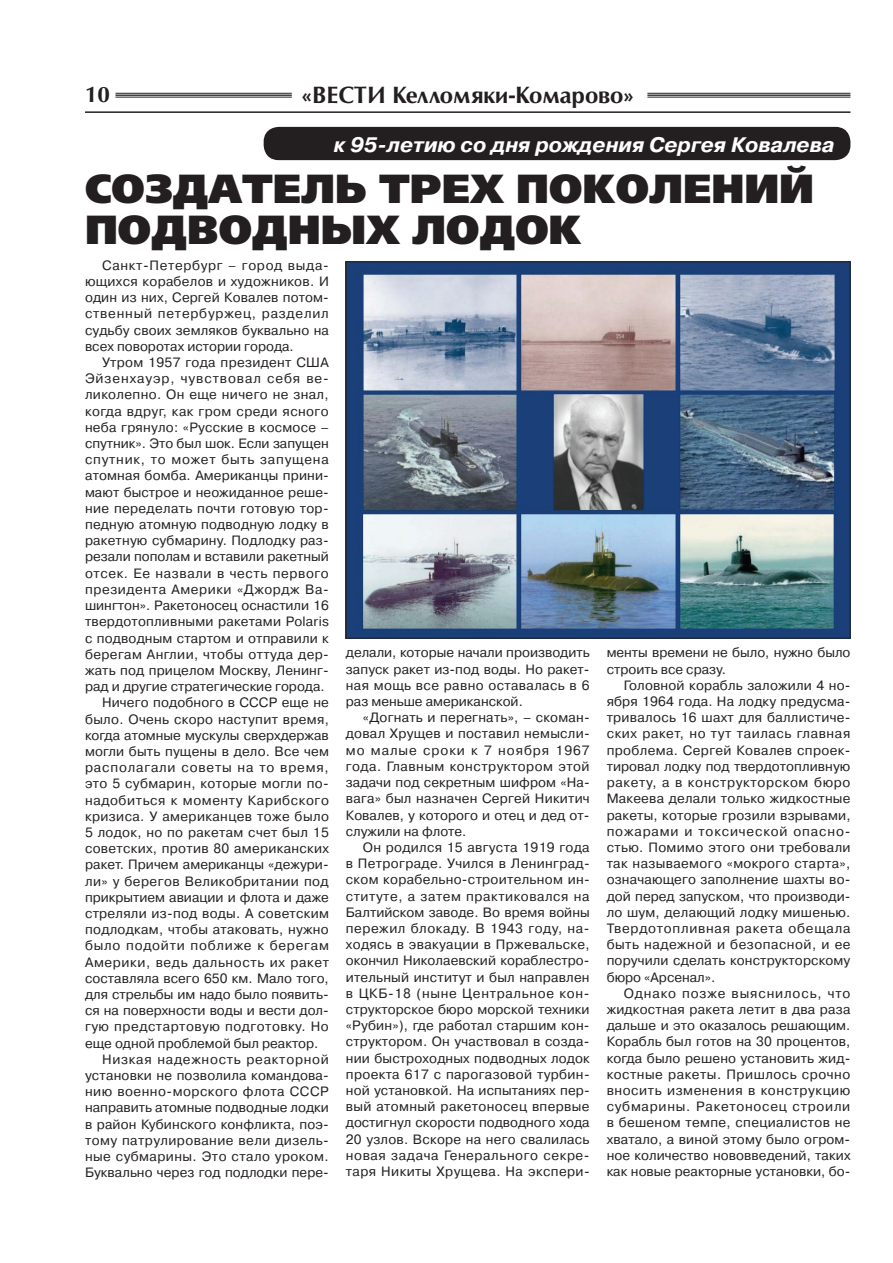
<style>
.page{position:relative;width:893px;height:1263px;background:#fff}
.page>*{position:absolute;margin:0;border:0;box-sizing:border-box;transform-origin:0 0}
.t1{font:40.5px/40.5px "Free Set Black C";color:#231f20}
.t2{font:700 22.5px "Opium New";color:#231f20}
.t3{font:700 22.5px "AG Opus HR";color:#231f20}
.t4{font:italic 700 21px "Pragmatica C";color:#fff}
.t5{font:13.5px/16.2px "Pragmatica C";letter-spacing:.015em;color:#231f20;text-align:justify}
.t6{font:13.5px "Pragmatica C";letter-spacing:.045em;color:#231f20}
.t7{font:13.5px "Pragmatica C";letter-spacing:.055em;color:#231f20}
.t8{font:13.5px "Pragmatica C";letter-spacing:.035em;color:#231f20}
.t9{font:13.5px "Pragmatica C";letter-spacing:.065em;color:#231f20}
.t10{font:13.5px "Pragmatica C";letter-spacing:.06em;color:#231f20}
</style>
<div class="page">
<hr style="left:115px;top:93px;width:177px;height:1px;background:#231f20">
<hr style="left:115px;top:95px;width:177px;height:1px;background:#231f20">
<hr style="left:115px;top:97px;width:177px;height:1px;background:#231f20">
<hr style="left:647px;top:93px;width:203px;height:1px;background:#231f20">
<hr style="left:647px;top:95px;width:203px;height:1px;background:#231f20">
<hr style="left:647px;top:97px;width:203px;height:1px;background:#231f20">
<hr style="left:85px;top:111px;width:765px;height:2px;background:#231f20">
<div style="left:264px;top:127px;width:586px;height:33px;background:#231f20;border-radius:15px"></div>
<img style="left:348px;top:263px;width:500px;height:373px">
<h2 class="t3" style="left:85px;top:81px;width:27px">10</h2>
<h2 class="t2" style="left:301px;top:81px;width:334px">«ВЕСТИ Келломяки-Комарово»</h2>
<h3 class="t4" style="left:334px;top:133px;width:502px">к 95-летию со дня рождения Сергея Ковалева</h3>
<h1 class="t1" style="left:85px;top:169px;width:731px">СОЗДАТЕЛЬ ТРЕХ ПОКОЛЕНИЙ<br>ПОДВОДНЫХ ЛОДОК</h1>
<p class="t5" style="left:85px;top:257px;width:245px;text-indent:17px">Санкт-Петербург – город выда&shy;ющихся корабелов и художников. И один из них, Сергей Ковалев потом&shy;ственный петербуржец, разделил судьбу своих земляков буквально на всех поворотах истории города.</p>
<p class="t5" style="left:102px;top:354px;width:228px">Утром 1957 года президент США</p>
<p class="t9" style="left:85px;top:371px;width:245px">Эйзенхауэр, чувствовал себя ве-</p>
<p class="t5" style="left:85px;top:387px;width:245px">ликолепно. Он еще ничего не знал,</p>
<p class="t5" style="left:85px;top:403px;width:245px">когда вдруг, как гром среди ясного</p>
<p class="t5" style="left:85px;top:419px;width:245px">неба грянуло: «Русские в космосе –</p>
<p class="t5" style="left:85px;top:435px;width:245px">спутник». Это был шок. Если запущен</p>
<p class="t7" style="left:85px;top:452px;width:245px">спутник, то может быть запущена</p>
<p class="t5" style="left:85px;top:468px;width:245px">атомная бомба. Американцы прини-</p>
<p class="t5" style="left:85px;top:484px;width:245px">мают быстрое и неожиданное реше-</p>
<p class="t5" style="left:85px;top:500px;width:245px">ние переделать почти готовую тор-</p>
<p class="t5" style="left:85px;top:516px;width:245px">педную атомную подводную лодку в</p>
<p class="t5" style="left:85px;top:533px;width:245px">ракетную субмарину. Подлодку раз-</p>
<p class="t5" style="left:85px;top:549px;width:245px">резали пополам и вставили ракетный</p>
<p class="t6" style="left:85px;top:565px;width:245px">отсек. Ее назвали в честь первого</p>
<p class="t6" style="left:85px;top:582px;width:245px">президента Америки «Джордж Ва-</p>
<p class="t5" style="left:85px;top:597px;width:245px">шингтон». Ракетоносец оснастили 16</p>
<p class="t5" style="left:85px;top:614px;width:245px">твердотопливными ракетами Polaris</p>
<p class="t5" style="left:85px;top:630px;width:245px">с подводным стартом и отправили к</p>
<p class="t5" style="left:85px;top:646px;width:245px">берегам Англии, чтобы оттуда дер-</p>
<p class="t5" style="left:85px;top:662px;width:245px">жать под прицелом Москву, Ленинг-</p>
<p class="t5" style="left:85px;top:678px;width:241px">рад и другие стратегические города.</p>
<p class="t5" style="left:102px;top:695px;width:228px">Ничего подобного в СССР еще не</p>
<p class="t5" style="left:85px;top:711px;width:245px">было. Очень скоро наступит время,</p>
<p class="t5" style="left:85px;top:727px;width:245px">когда атомные мускулы сверхдержав</p>
<p class="t5" style="left:85px;top:743px;width:245px">могли быть пущены в дело. Все чем</p>
<p class="t10" style="left:85px;top:760px;width:245px">располагали советы на то время,</p>
<p class="t5" style="left:85px;top:776px;width:245px">это 5 субмарин, которые могли по-</p>
<p class="t6" style="left:85px;top:792px;width:245px">надобиться к моменту Карибского</p>
<p class="t5" style="left:85px;top:808px;width:245px">кризиса. У американцев тоже было</p>
<p class="t5" style="left:85px;top:824px;width:245px">5 лодок, но по ракетам счет был 15</p>
<p class="t5" style="left:85px;top:840px;width:245px">советских, против 80 американских</p>
<p class="t5" style="left:85px;top:857px;width:245px">ракет. Причем американцы «дежури-</p>
<p class="t5" style="left:85px;top:873px;width:245px">ли» у берегов Великобритании под</p>
<p class="t5" style="left:85px;top:889px;width:245px">прикрытием авиации и флота и даже</p>
<p class="t5" style="left:85px;top:905px;width:245px">стреляли из-под воды. А советским</p>
<p class="t5" style="left:85px;top:921px;width:245px">подлодкам, чтобы атаковать, нужно</p>
<p class="t7" style="left:85px;top:938px;width:245px">было подойти поближе к берегам</p>
<p class="t6" style="left:85px;top:954px;width:245px">Америки, ведь дальность их ракет</p>
<p class="t5" style="left:85px;top:970px;width:245px">составляла всего 650 км. Мало того,</p>
<p class="t5" style="left:85px;top:986px;width:245px">для стрельбы им надо было появить-</p>
<p class="t5" style="left:85px;top:1002px;width:245px">ся на поверхности воды и вести дол-</p>
<p class="t8" style="left:85px;top:1019px;width:245px">гую предстартовую подготовку. Но</p>
<p class="t5" style="left:85px;top:1035px;width:235px">еще одной проблемой был реактор.</p>
<p class="t7" style="left:102px;top:1051px;width:228px">Низкая надежность реакторной</p>
<p class="t5" style="left:85px;top:1067px;width:245px">установки не позволила командова-</p>
<p class="t8" style="left:85px;top:1084px;width:245px">нию военно-морского флота СССР</p>
<p class="t5" style="left:85px;top:1100px;width:245px">направить атомные подводные лодки</p>
<p class="t5" style="left:85px;top:1116px;width:245px">в район Кубинского конфликта, поэ-</p>
<p class="t5" style="left:85px;top:1132px;width:245px">тому патрулирование вели дизель-</p>
<p class="t5" style="left:85px;top:1148px;width:245px">ные субмарины. Это стало уроком.</p>
<p class="t5" style="left:85px;top:1164px;width:245px">Буквально через год подлодки пере-</p>
<p class="t5" style="left:346px;top:645px;width:245px">делали, которые начали производить запуск ракет из-под воды. Но ракет&shy;ная мощь все равно оставалась в 6 раз меньше американской.</p>
<p class="t5" style="left:346px;top:710px;width:245px;text-indent:17px">«Догнать и перегнать», – скоман&shy;довал Хрущев и поставил немысли&shy;мо малые сроки к 7 ноября 1967 года. Главным конструктором этой задачи под секретным шифром «На&shy;вага» был назначен Сергей Никитич Ковалев, у которого и отец и дед от&shy;служили на флоте.</p>
<p class="t5" style="left:346px;top:839px;width:245px;text-indent:17px">Он родился 15 августа 1919 года в Петрограде. Учился в Ленинград&shy;ском корабельно-строительном ин&shy;ституте, а затем практиковался на Балтийском заводе. Во время войны пережил блокаду. В 1943 году, на&shy;ходясь в эвакуации в Пржевальске, окончил Николаевский кораблестро&shy;ительный институт и был направлен в ЦКБ-18 (ныне Центральное кон&shy;структорское бюро морской техники «Рубин»), где работал старшим кон&shy;структором. Он участвовал в созда&shy;нии быстроходных подводных лодок проекта 617 с парогазовой турбин&shy;ной установкой. На испытаниях пер&shy;вый атомный ракетоносец впервые достигнул скорости подводного хода 20 узлов. Вскоре на него свалилась новая задача Генерального секре&shy;таря Никиты Хрущева. На экспери-</p>
<p class="t5" style="left:607px;top:645px;width:245px">менты времени не было, нужно было строить все сразу.</p>
<p class="t5" style="left:607px;top:677px;width:245px;text-indent:17px">Головной корабль заложили 4 но&shy;ября 1964 года. На лодку предусма&shy;тривалось 16 шахт для баллистиче&shy;ских ракет, но тут таилась главная проблема. Сергей Ковалев спроек&shy;тировал лодку под твердотопливную ракету, а в конструкторском бюро Макеева делали только жидкостные ракеты, которые грозили взрывами, пожарами и токсической опасно&shy;стью. Помимо этого они требовали так называемого «мокрого старта», означающего заполнение шахты во&shy;дой перед запуском, что производи&shy;ло шум, делающий лодку мишенью.<br>Твердотопливная ракета обещала быть надежной и безопасной, и ее поручили сделать конструкторскому бюро «Арсенал».</p>
<p class="t5" style="left:607px;top:985px;width:245px;text-indent:17px">Однако позже выяснилось, что жидкостная ракета летит в два раза дальше и это оказалось решающим.<br>Корабль был готов на 30 процентов, когда было решено установить жид&shy;костные ракеты. Пришлось срочно вносить изменения в конструкцию субмарины. Ракетоносец строили в бешеном темпе, специалистов не хватало, а виной этому было огром&shy;ное количество нововведений, таких как новые реакторные установки, бо-</p>
</div>
